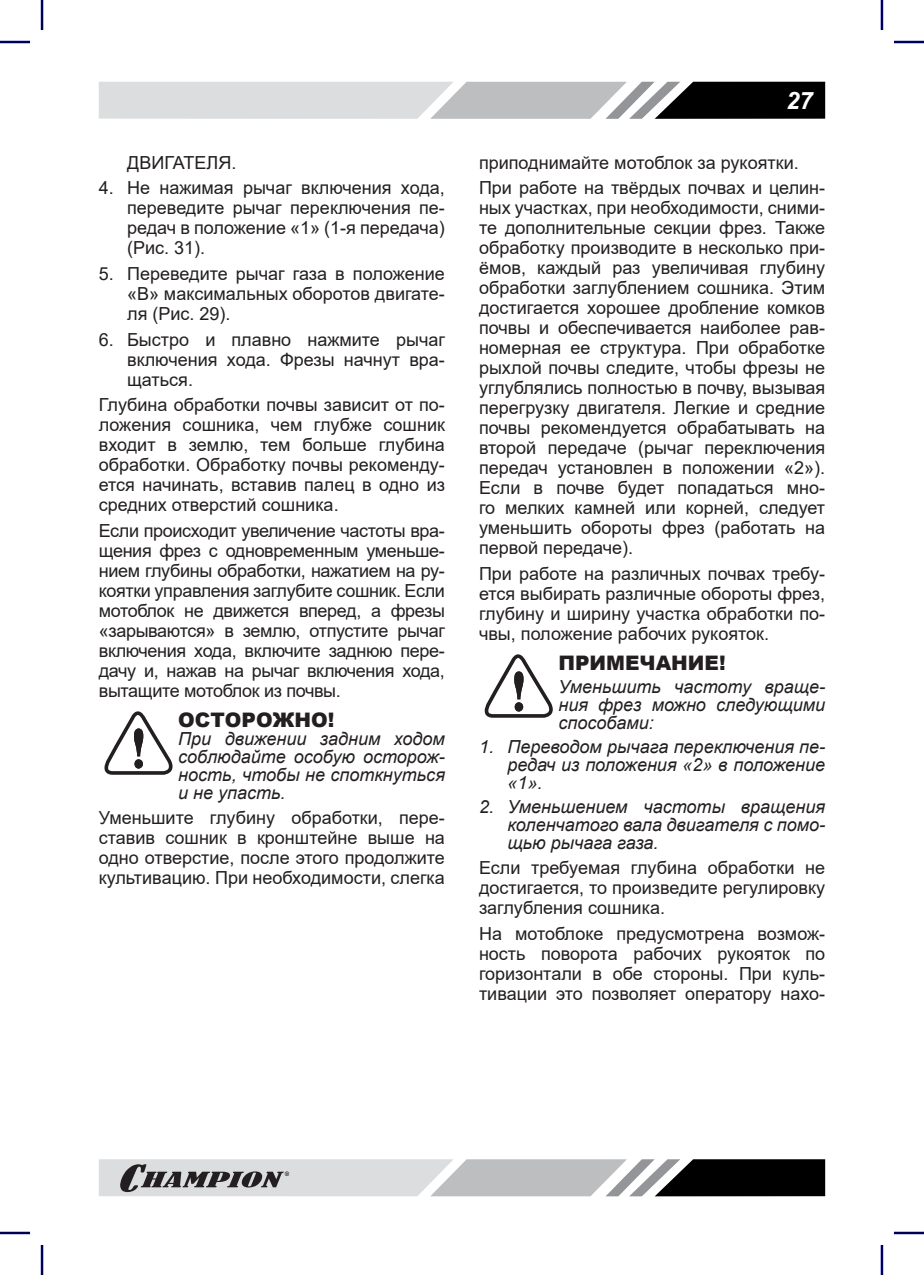
<style>
.page{position:relative;width:924px;height:1275px;background:#fff}
.page>*{position:absolute;margin:0;border:0;box-sizing:border-box;transform-origin:0 0}
.t1{font:italic 700 24px "Arial";color:#fff}
.t2{font:900 20px "Arial";color:#231f20}
.t3{font:18px/20px "Arial";color:#231f20;text-align:justify}
.t4{font:italic 18px/18px "Arial";color:#231f20;text-align:justify}
</style>
<div class="page">
<svg style="left:99px;top:82px;width:725px;height:37px;background:#a7a8a9"></svg>
<svg style="left:99px;top:1159px;width:725px;height:37px;background:#9c9d9e"></svg>
<svg style="left:104px;top:711px;width:69px;height:64px"></svg>
<svg style="left:484px;top:654px;width:69px;height:63px"></svg>
<hr style="left:0;top:41px;width:30px;height:2px;background:#0000ac">
<hr style="left:893px;top:41px;width:30px;height:2px;background:#0000ac">
<hr style="left:0;top:1231px;width:30px;height:3px;background:#0000ac">
<hr style="left:893px;top:1231px;width:30px;height:3px;background:#0000ac">
<hr style="left:41px;top:0;width:2px;height:30px;background:#0000ac">
<hr style="left:41px;top:1245px;width:2px;height:30px;background:#0000ac">
<hr style="left:880px;top:0;width:2px;height:30px;background:#0000ac">
<hr style="left:880px;top:1245px;width:2px;height:30px;background:#0000ac">
<hr style="left:0;top:42px;width:30px;height:1px;background:#000">
<hr style="left:893px;top:42px;width:30px;height:1px;background:#000">
<hr style="left:0;top:1232px;width:30px;height:1px;background:#000">
<hr style="left:893px;top:1232px;width:30px;height:1px;background:#000">
<hr style="left:42px;top:0;width:1px;height:30px;background:#000">
<hr style="left:42px;top:1245px;width:1px;height:30px;background:#000">
<hr style="left:881px;top:0;width:1px;height:30px;background:#000">
<hr style="left:881px;top:1245px;width:1px;height:30px;background:#000">
<p class="t3" style="left:127px;top:152px;width:111px">ДВИГАТЕЛЯ.</p>
<p class="t3" style="left:127px;top:178px;width:319px;text-indent:-28px">4. Не нажимая рычаг включения хода, переведите рычаг переключения пе&shy;редач в положение «1» (1-я передача) (Рис. 31).</p>
<p class="t3" style="left:127px;top:263px;width:319px;text-indent:-28px">5. Переведите рычаг газа в положение «В» максимальных оборотов двигате&shy;ля (Рис. 29).</p>
<p class="t3" style="left:127px;top:329px;width:319px;text-indent:-28px">6. Быстро и плавно нажмите рычаг включения хода. Фрезы начнут вра&shy;щаться.</p>
<p class="t3" style="left:99px;top:395px;width:347px">Глубина обработки почвы зависит от по&shy;ложения сошника, чем глубже сошник входит в землю, тем больше глубина обработки. Обработку почвы рекоменду&shy;ется начинать, вставив палец в одно из средних отверстий сошника.</p>
<p class="t3" style="left:99px;top:520px;width:347px">Если происходит увеличение частоты вра&shy;щения фрез с одновременным уменьше&shy;нием глубины обработки, нажатием на ру&shy;коятки управления заглубите сошник. Если мотоблок не движется вперед, а фрезы «зарываются» в землю, отпустите рычаг включения хода, включите заднюю пере&shy;дачу и, нажав на рычаг включения хода, вытащите мотоблок из почвы.</p>
<p class="t2" style="left:178px;top:705px;width:158px">ОСТОРОЖНО!</p>
<p class="t4" style="left:178px;top:729px;width:268px">При движении задним ходом соблюдайте особую осторож&shy;ность, чтобы не споткнуться и не упасть.</p>
<p class="t3" style="left:99px;top:808px;width:347px">Уменьшите глубину обработки, пере&shy;ставив сошник в кронштейне выше на одно отверстие, после этого продолжите культивацию. При необходимости, слегка</p>
<h1 class="t1" style="left:785px;top:92px;width:28px">27</h1>
<p class="t3" style="left:479px;top:149px;width:347px;line-height:25.6px">приподнимайте мотоблок за рукоятки.<br>При работе на твёрдых почвах и целин-</p>
<p class="t3" style="left:479px;top:198px;width:347px">ных участках, при необходимости, сними&shy;те дополнительные секции фрез. Также обработку производите в несколько при&shy;ёмов, каждый раз увеличивая глубину обработки заглублением сошника. Этим достигается хорошее дробление комков почвы и обеспечивается наиболее рав&shy;номерная ее структура. При обработке рыхлой почвы следите, чтобы фрезы не углублялись полностью в почву, вызывая перегрузку двигателя. Легкие и средние почвы рекомендуется обрабатывать на второй передаче (рычаг переключения передач установлен в положении «2»).<br>Если в почве будет попадаться мно&shy;го мелких камней или корней, следует уменьшить обороты фрез (работать на первой передаче).</p>
<p class="t3" style="left:479px;top:563px;width:347px">При работе на различных почвах требу&shy;ется выбирать различные обороты фрез, глубину и ширину участка обработки по&shy;чвы, положение рабочих рукояток.</p>
<p class="t2" style="left:558px;top:648px;width:169px">ПРИМЕЧАНИЕ!</p>
<p class="t4" style="left:558px;top:678px;width:268px">Уменьшить частоту враще&shy;ния фрез можно следующими способами:</p>
<p class="t4" style="left:507px;top:738px;width:319px;text-indent:-28px">1. Переводом рычага переключения пе&shy;редач из положения «2» в положение «1».</p>
<p class="t4" style="left:507px;top:797px;width:319px;text-indent:-28px">2. Уменьшением частоты вращения коленчатого вала двигателя с помо&shy;щью рычага газа.</p>
<p class="t3" style="left:479px;top:858px;width:347px">Если требуемая глубина обработки не достигается, то произведите регулировку заглубления сошника.</p>
<p class="t3" style="left:479px;top:923px;width:347px">На мотоблоке предусмотрена возмож&shy;ность поворота рабочих рукояток по горизонтали в обе стороны. При куль&shy;тивации это позволяет оператору нахо-</p>
</div>
